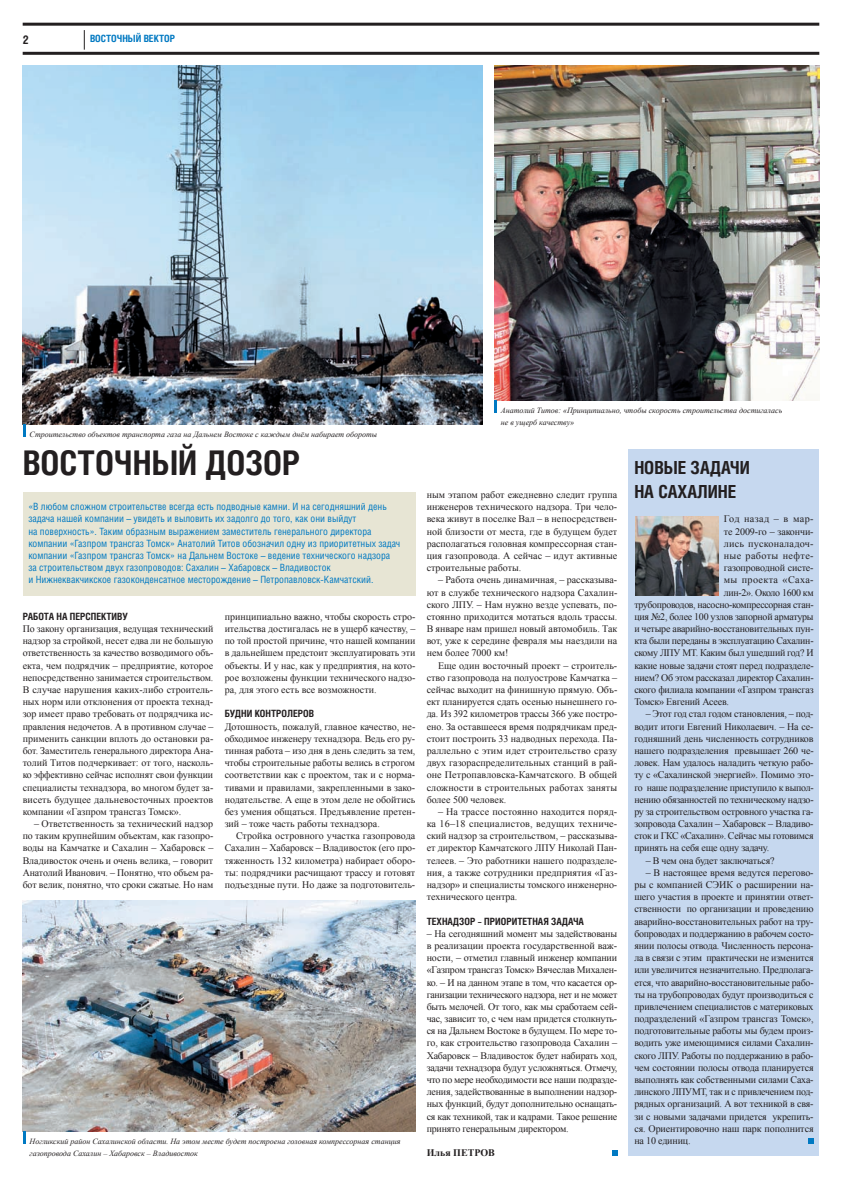
<style>
.page{position:relative;width:842px;height:1191px;background:#fff}
.page>*{position:absolute;margin:0;border:0;box-sizing:border-box;transform-origin:0 0}
.t1{font:700 34px "Helios Cond";color:#231f20}
.t2{font:700 18px/24.4px "Helios Cond";color:#231f20}
.t3{font:700 12px "Helios Cond";color:#231f20}
.t4{font:10px/12.2px "Times New Roman";letter-spacing:-.015em;color:#231f20;text-align:justify}
.t5{font:10px/12.2px "Helios Cond";color:#0079c2}
.t6{font:700 10px "Helios Cond";color:#231f20}
.t7{font:10px "Times New Roman";letter-spacing:.035em;color:#231f20}
.t8{font:10px "Times New Roman";letter-spacing:.02em;color:#231f20}
.t9{font:700 10px "Helios Cond";color:#0079c2}
.t10{font:10px "Times New Roman";letter-spacing:.04em;color:#231f20}
.t11{font:700 10px "Times New Roman";color:#231f20}
.t12{font:italic 8px/12.2px "Times New Roman";color:#231f20}
</style>
<div class="page">
<hr style="left:23px;top:52px;width:796px;height:3px;background:#231f20">
<hr style="left:23px;top:23px;width:796px;height:3px;background:#231f20">
<svg style="left:84px;top:30px;width:1px;height:20px"></svg>
<svg style="left:612px;top:1150px;width:5px;height:6px"></svg>
<img style="left:23px;top:65px;width:460px;height:360px">
<img style="left:23px;top:900px;width:392px;height:231px">
<img style="left:494px;top:65px;width:325px;height:335px">
<svg style="left:23px;top:1131px;width:3px;height:13px"></svg>
<svg style="left:23px;top:425px;width:3px;height:12px"></svg>
<svg style="left:494px;top:400px;width:3px;height:13px"></svg>
<div style="left:629px;top:449px;width:190px;height:707px;background:#c6d8ef"></div>
<svg style="left:808px;top:1138px;width:6px;height:6px"></svg>
<div style="left:23px;top:492px;width:392px;height:103px;background:#e7e5d4"></div>
<img style="left:635px;top:516px;width:83px;height:79px">
<p class="t3" style="left:23px;top:32px;width:8px">2</p>
<p class="t9" style="left:90px;top:33px;width:87px">восточный вектор</p>
<p class="t12" style="left:30px;top:428px;width:349px">Строительство объектов транспорта газа на Дальнем Востоке с каждым днём набирает обороты</p>
<h1 class="t1" style="left:23px;top:442px;width:280px">Восточный дозор</h1>
<p class="t5" style="left:28px;top:500px;width:373px">«В любом сложном строительстве всегда есть подводные камни. И на сегодняшний день задача нашей компании – увидеть и выловить их задолго до того, как они выйдут<br>на поверхность». Таким образным выражением заместитель генерального директора компании «Газпром трансгаз Томск» Анатолий Титов обозначил одну из приоритетных задач компании «Газпром трансгаз Томск» на Дальнем Востоке – ведение технического надзора за строительством двух газопроводов: Сахалин – Хабаровск – Владивосток<br>и Н ижнеквакчикское газоконденсатное месторождение – Петропавловск-Камчатский.</p>
<p class="t6" style="left:23px;top:610px;width:107px">Работа на перспективу</p>
<p class="t4" style="left:23px;top:622px;width:192px">По закону организация, ведущая технический надзор за стройкой, несет едва ли не большую ответственность за качество возводимого объ&shy;екта, чем подрядчик – предприятие, которое непосредственно занимается строительством.<br>В случае нарушения каких-либо строитель&shy;ных норм или отклонения от проекта технад&shy;зор имеет право требовать от подрядчика ис&shy;правления недочетов. А в противном случае – применить санкции вплоть до остановки ра&shy;бот. Заместитель генерального директора Ана&shy;толий Титов подчеркивает: от того, насколь&shy;ко эффективно сейчас исполнят свои функции специалисты технадзора, во многом будет за&shy;висеть будущее дальневосточных проектов компании «Газпром трансгаз Томск».</p>
<p class="t4" style="left:23px;top:817px;width:192px;text-indent:11px">– Ответственность за технический надзор по таким крупнейшим объектам, как газопро&shy;воды на Камчатке и Сахалин – Хабаровск – Владивосток очень и очень велика, – говорит Анатолий Иванович. – Понятно, что объем ра&shy;бот велик, понятно, что сроки сжатые. Но нам</p>
<p class="t4" style="left:225px;top:610px;width:192px">принципиально важно, чтобы скорость стро&shy;ительства достигалась не в ущерб качеству, – по той простой причине, что нашей компании в дальнейшем предстоит эксплуатировать эти объекты. И у нас, как у предприятия, на кото&shy;рое возложены функции технического надзо&shy;ра, для этого есть все возможности.</p>
<p class="t6" style="left:225px;top:708px;width:91px">Будни контролеров</p>
<p class="t4" style="left:225px;top:720px;width:192px">Дотошность, пожалуй, главное качество, не&shy;обходимое инженеру технадзора. Ведь его ру&shy;тинная работа – изо дня в день следить за тем, чтобы строительные работы велись в строгом соответствии как с проектом, так и с норма&shy;тивами и правилами, закрепленными в зако&shy;нодательстве. А еще в этом деле не обойтись без умения общаться. Предъявление претен&shy;зий – тоже часть работы технадзора.</p>
<p class="t4" style="left:225px;top:829px;width:192px;text-indent:11px">Стройка островного участка газопровода Сахалин – Хабаровск – Владивосток (его про&shy;тяженность 132 километра) набирает оборо&shy;ты: подрядчики расчищают трассу и готовят подъездные пути. Но даже за подготовитель-</p>
<p class="t12" style="left:30px;top:1135px;width:372px">Ногликский район Сахалинской области. На этом месте будет построена головная компрессорная станция газопровода Сахалин – Хабаровск – Владивосток</p>
<p class="t12" style="left:501px;top:404px;width:283px">Анатолий Титов: «Принципиально, чтобы скорость строительства достигалась не в ущерб качеству»</p>
<h2 class="t2" style="left:634px;top:454px;width:117px">новые задачи на сахалине</h2>
<p class="t10" style="left:724px;top:512px;width:91px">Год назад – в мар-</p>
<p class="t4" style="left:724px;top:525px;width:91px">те 2009-го – закончи-</p>
<p class="t8" style="left:724px;top:536px;width:91px">лись пусконаладоч-</p>
<p class="t7" style="left:724px;top:549px;width:91px">ные работы нефте-</p>
<p class="t4" style="left:724px;top:561px;width:91px">газопроводной систе-</p>
<p class="t7" style="left:724px;top:573px;width:91px">мы проекта «Саха-</p>
<p class="t4" style="left:724px;top:586px;width:91px">лин-2». Около 1600 км</p>
<p class="t4" style="left:634px;top:598px;width:181px">трубопроводов, насосно-компрессорная стан-</p>
<p class="t4" style="left:634px;top:610px;width:181px">ция №2, более 100 узлов запорной арматуры</p>
<p class="t4" style="left:634px;top:622px;width:181px">и четыре аварийно-восстановительных пун-</p>
<p class="t4" style="left:634px;top:634px;width:181px">кта были переданы в эксплуатацию Сахалин-</p>
<p class="t4" style="left:634px;top:647px;width:181px">скому ЛПУ МТ. Каким был ушедший год? И</p>
<p class="t4" style="left:634px;top:659px;width:181px">какие новые задачи стоят перед подразделе-</p>
<p class="t4" style="left:634px;top:671px;width:181px">нием? Об этом рассказал директор Сахалин-</p>
<p class="t4" style="left:634px;top:683px;width:181px">ского филиала компании «Газпром трансгаз</p>
<p class="t4" style="left:634px;top:695px;width:96px">Томск» Евгений Асеев.</p>
<p class="t4" style="left:634px;top:708px;width:181px;text-indent:11px">– Этот год стал годом становления, – под&shy;водит итоги Евгений Николаевич. – На се&shy;годняшний день численность сотрудников нашего подразделения превышает 260 че&shy;ловек. Нам удалось наладить четкую рабо&shy;ту с «Сахалинской энергией». Помимо это&shy;го наше подразделение приступило к выпол&shy;нению обязанностей по техническому надзо&shy;ру за строительством островного участка га&shy;зопровода Сахалин – Хабаровск – Владиво&shy;сток и ГКС «Сахалин». Сейчас мы готовимся принять на себя еще одну задачу.</p>
<p class="t4" style="left:646px;top:854px;width:130px">– В чем она будет заключаться?</p>
<p class="t4" style="left:634px;top:866px;width:181px;text-indent:11px">– В настоящее время ведутся перегово&shy;ры с компанией СЭИК о расширении на&shy;шего участия в проекте и принятии ответ&shy;ственности по организации и проведению аварийно-восстановительных работ на тру&shy;бопроводах и поддержанию в рабочем состо&shy;янии полосы отвода. Численность персона&shy;ла в связи с этим практически не изменится или увеличится незначительно. Предполага&shy;ется, что аварийно-восстановительные рабо&shy;ты на трубопроводах будут производиться с привлечением специалистов с материковых подразделений «Газпром трансгаз Томск», подготовительные работы мы будем произ&shy;водить уже имеющимися силами Сахалин&shy;ского ЛПУ. Работы по поддержанию в рабо&shy;чем состоянии полосы отвода планируется выполнять как собственными силами Саха&shy;линского ЛПУМТ, так и с привлечением под&shy;рядных организаций. А вот техникой в свя&shy;зи с новыми задачами придется укрепить&shy;ся. Ориентировочно наш парк пополнится на 10 единиц.</p>
<p class="t4" style="left:427px;top:488px;width:192px">ным этапом работ ежедневно следит группа инженеров технического надзора. Три чело&shy;века живут в поселке Вал – в непосредствен&shy;ной близости от места, где в будущем будет располагаться головная компрессорная стан&shy;ция газопровода. А сейчас – идут активные строительные работы.</p>
<p class="t4" style="left:427px;top:574px;width:192px;text-indent:11px">– Работа очень динамичная, – рассказыва&shy;ют в службе технического надзора Сахалин&shy;ского ЛПУ. – Нам нужно везде успевать, по&shy;стоянно приходится мотаться вдоль трассы.<br>В январе нам пришел новый автомобиль. Так вот, уже к середине февраля мы наездили на нем более 7000 км!</p>
<p class="t4" style="left:427px;top:659px;width:192px;text-indent:11px">Еще один восточный проект – строитель&shy;ство газопровода на полуострове Камчатка – сейчас выходит на финишную прямую. Объ&shy;ект планируется сдать осенью нынешнего го&shy;да. Из 392 километров трассы 366 уже постро&shy;ено. За оставшееся время подрядчикам пред&shy;стоит построить 33 надводных перехода. Па&shy;раллельно с этим идет строительство сразу двух газораспределительных станций в рай&shy;оне Петропавловска-Камчатского. В общей сложности в строительных работах заняты более 500 человек.</p>
<p class="t4" style="left:427px;top:805px;width:192px;text-indent:11px">– На трассе постоянно находится поряд&shy;ка 16–18 специалистов, ведущих техниче&shy;ский надзор за строительством, – рассказыва&shy;ет директор Камчатского ЛПУ Николай Пан&shy;телеев. – Это работники нашего подразделе&shy;ния, а также сотрудники предприятия «Газ&shy;надзор» и специалисты томского инженерно&shy;технического центра.</p>
<p class="t6" style="left:427px;top:915px;width:159px">Технадзор – приоритетная задача</p>
<p class="t4" style="left:427px;top:927px;width:192px">– На сегодняшний момент мы задействованы в реализации проекта государственной важ&shy;ности, – отметил главный инженер компании «Газпром трансгаз Томск» Вячеслав Михален&shy;ко. – И на данном этапе в том, что касается ор&shy;ганизации технического надзора, нет и не может быть мелочей. От того, как мы сработаем сей&shy;час, зависит то, с чем нам придется столкнуть&shy;ся на Дальнем Востоке в будущем. По мере то&shy;го, как строительство газопровода Сахалин – Хабаровск – Владивосток будет набирать ход, задачи технадзора будут усложняться. Отмечу, что по мере необходимости все наши подразде&shy;ления, задействованные в выполнении надзор&shy;ных функций, будут дополнительно оснащать&shy;ся как техникой, так и кадрами. Такое решение принято генеральным директором.</p>
<p class="t11" style="left:427px;top:1145px;width:70px">Илья Петров</p>
</div>
